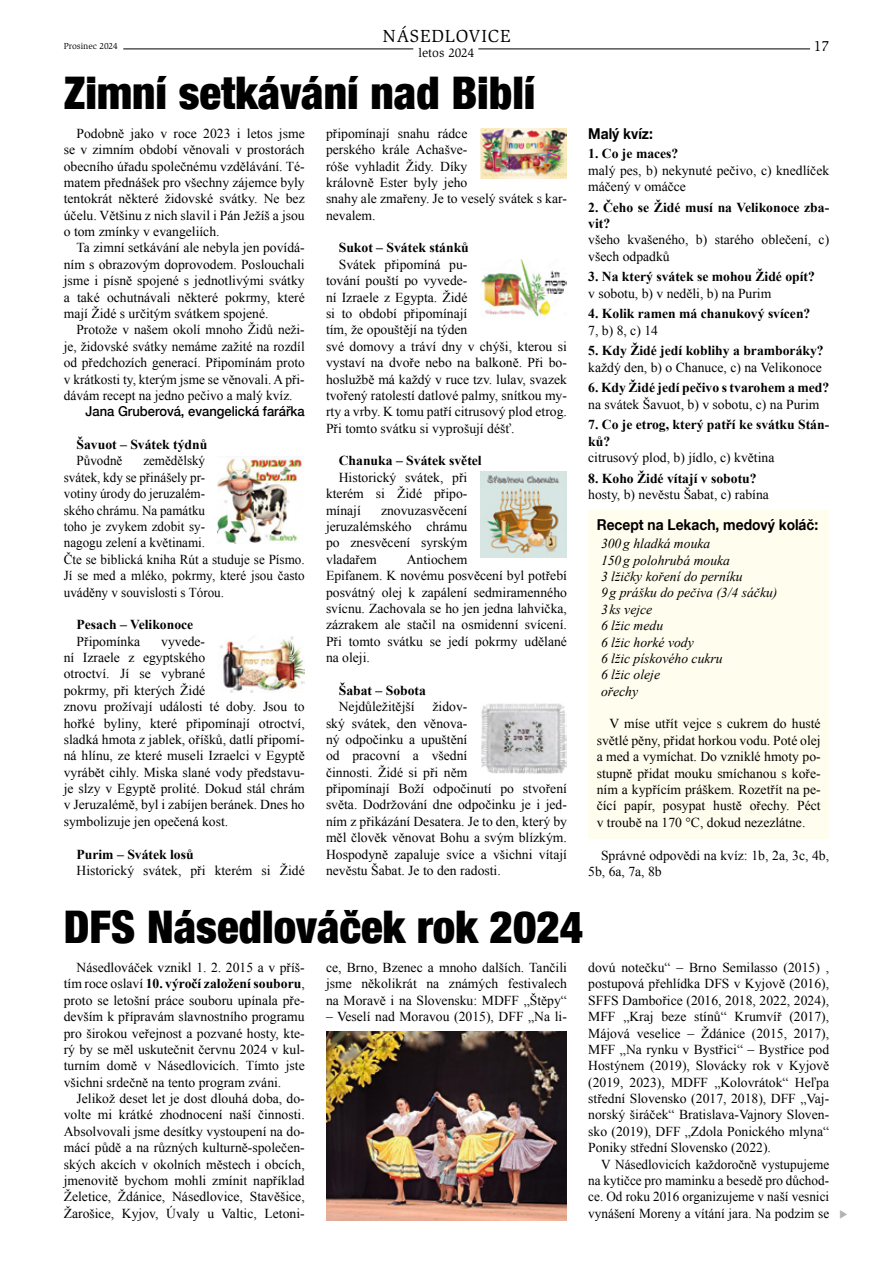
<style>
.page{position:relative;width:893px;height:1263px;background:#fff}
.page>*{position:absolute;margin:0;border:0;box-sizing:border-box;transform-origin:0 0}
.t1{font:900 condensed 45px "Helvetica Neue LT Com";color:#000}
.t2{font:18px "Slimbach Std";letter-spacing:.05em;color:#000}
.t3{font:700 15px "Helvetica Neue LT Com";color:#000;scale:.92 1}
.t4{font:15px "Slimbach Std";color:#000}
.t5{font:13.65px/16.4px "Times New Roman";color:#000;text-align:justify}
.t6{font:700 13.65px/16.4px "Times New Roman";color:#000}
.t7{font:13.65px/16.4px "Times New Roman";color:#000;scale:.96 1}
.t8{font:italic 13.65px/16.4px "Times New Roman";color:#000}
.t9{font:500 13.65px "Helvetica Neue LT Com";color:#000;scale:.95 1}
.t10{font:12.75px "Slimbach Std";color:#000}
.t11{font:9px "Slimbach Std";color:#000}
.s1{font-weight:700}
.s2{color:#b3b2b2}
</style>
<div class="page">
<hr style="left:123px;top:49px;width:290px;height:1px;background:#000">
<hr style="left:478px;top:49px;width:332px;height:1px;background:#000">
<div style="left:588px;top:511px;width:241px;height:328px;background:#fffdee"></div>
<img style="left:218px;top:457px;width:86px;height:87px">
<img style="left:220px;top:636px;width:85px;height:57px">
<img style="left:480px;top:129px;width:87px;height:50px">
<img style="left:481px;top:259px;width:86px;height:58px">
<img style="left:480px;top:471px;width:87px;height:86px">
<img style="left:481px;top:703px;width:86px;height:71px">
<img style="left:326px;top:1031px;width:241px;height:189px">
<h2 class="t2" style="left:382px;top:26px;width:129px">NÁSEDLOVICE</h2>
<p class="t10" style="left:419px;top:45px;width:57px">letos 2024</p>
<p class="t11" style="left:64px;top:41px;width:56px">Prosinec 2024</p>
<p class="t4" style="left:814px;top:37px;width:17px">17</p>
<h1 class="t1" style="left:64px;top:66px;width:473px">Zimní setkávání nad Biblí</h1>
<p class="t5" style="left:64px;top:125px;width:242px;text-indent:13px">Podobně jako v roce 2023 i letos jsme se v zimním období věnovali v prostorách obecního úřadu společnému vzdělávání. Té&shy;matem přednášek pro všechny zájemce byly tentokrát některé židovské svátky. Ne bez účelu. Většinu z nich slavil i Pán Ježíš a jsou o tom zmínky v evangeliích.</p>
<p class="t5" style="left:64px;top:240px;width:242px;text-indent:13px">Ta zimní setkávání ale nebyla jen povídá&shy;ním s obrazovým doprovodem. Poslouchali jsme i písně spojené s jednotlivými svátky a také ochutnávali některé pokrmy, které mají Židé s určitým svátkem spojené.</p>
<p class="t5" style="left:64px;top:321px;width:242px;text-indent:13px">Protože v našem okolí mnoho Židů neži&shy;je, židovské svátky nemáme zažité na rozdíl od předchozích generací. Připomínám proto v krátkosti ty, kterým jsme se věnovali. A při&shy;dávám recept na jedno pečivo a malý kvíz.</p>
<p class="t9" style="left:86px;top:403px;width:232px">Jana Gruberová, evangelická farářka</p>
<p class="t6" style="left:77px;top:436px;width:132px">Šavuot – Svátek týdnů</p>
<p class="t7" style="left:77px;top:452px;width:49px">Původně</p>
<p class="t5" style="left:326px;top:125px;width:242px;text-align:left">připomínají snahu rádce<br>perského krále Achašve-<br>róše vyhladit Židy. Díky<br>královně Ester byly jeho<br>snahy ale zmařeny. Je to veselý svátek s kar&shy;nevalem.</p>
<p class="t6" style="left:339px;top:239px;width:132px">Sukot – Svátek stánků</p>
<p class="t5" style="left:326px;top:256px;width:242px;text-align:left;text-indent:13px">Svátek připomíná pu-<br>tování pouští po vyvede-<br>ní Izraele z Egypta. Židé<br>si to období připomínají<br>tím, že opouštějí na týden<br>své domovy a tráví dny v chýši, kterou si vystaví na dvoře nebo na balkoně. Při bo&shy;hoslužbě má každý v ruce tzv. lulav, svazek tvořený ratolestí datlové palmy, snítkou my&shy;rty a vrby. K tomu patří citrusový plod etrog.<br>Při tomto svátku si vyprošují déšť.</p>
<p class="t6" style="left:339px;top:452px;width:144px">Chanuka – Svátek světel</p>
<p class="t5" style="left:326px;top:469px;width:143px;text-indent:13px">Historický svátek, při kterém si Židé připo&shy;mínají</p>
<p class="t3" style="left:588px;top:125px;width:72px">Malý kvíz:</p>
<p class="t6" style="left:588px;top:145px;width:92px">1. Co je maces?</p>
<p class="t5" style="left:588px;top:162px;width:242px">malý pes, b) nekynuté pečivo, c) knedlíček máčený v omáčce</p>
<p class="t6" style="left:588px;top:198px;width:242px">2. Čeho se Židé musí na Velikonoce zba&shy;vit?</p>
<p class="t5" style="left:588px;top:231px;width:242px">všeho kvašeného, b) starého oblečení, c) všech odpadků</p>
<p class="t6" style="left:588px;top:268px;width:228px">3. Na který svátek se mohou Židé opít?</p>
<p class="t5" style="left:588px;top:285px;width:185px">v sobotu, b) v neděli, b) na Purim</p>
<p class="t6" style="left:588px;top:305px;width:224px">4. Kolik ramen má chanukový svícen?</p>
<p class="t5" style="left:588px;top:322px;width:71px">7, b) 8, c) 14</p>
<p class="t6" style="left:588px;top:342px;width:237px">5. Kdy Židé jedí koblihy a bramboráky?</p>
<p class="t5" style="left:588px;top:359px;width:235px">každý den, b) o Chanuce, c) na Velikonoce</p>
<p class="t6" style="left:588px;top:379px;width:242px">6. Kdy Židé jedí pečivo s tvarohem a med?</p>
<p class="t5" style="left:588px;top:396px;width:233px">na svátek Šavuot, b) v sobotu, c) na Purim</p>
<p class="t6" style="left:588px;top:416px;width:242px">7. Co je etrog, který patří ke svátku Stán&shy;ků?</p>
<p class="t5" style="left:588px;top:449px;width:188px">citrusový plod, b) jídlo, c) květina</p>
<p class="t6" style="left:588px;top:470px;width:170px">8. Koho Židé vítají v sobotu?</p>
<p class="t5" style="left:588px;top:486px;width:182px">hosty, b) nevěstu Šabat, c) rabína</p>
<p class="t3" style="left:597px;top:515px;width:242px">Recept na Lekach, medový koláč:</p>
<p class="t8" style="left:601px;top:535px;width:178px">300g hladká mouka<br>150g polohrubá mouka<br>3 lžičky koření do perníku<br>9g prášku do pečiva (3/4 sáčku)<br>3ks vejce<br>6 lžic medu<br>6 lžic horké vody<br>6 lžic pískového cukru<br>6 lžic oleje<br>ořechy</p>
<p class="t5" style="left:597px;top:715px;width:225px;text-indent:13px">V míse utřít vejce s cukrem do husté světlé pěny, přidat horkou vodu. Poté olej a med a vymíchat. Do vzniklé hmoty po&shy;stupně přidat mouku smíchanou s koře&shy;ním a kypřícím práškem. Rozetřít na pe&shy;čící papír, posypat hustě ořechy. Péct v troubě na 170 °C, dokud nezezlátne.</p>
<p class="t5" style="left:588px;top:846px;width:242px;text-indent:13px">Správné odpovědi na kvíz: 1b, 2a, 3c, 4b,<br>5b, 6a, 7a, 8b</p>
<p class="t7" style="left:64px;top:452px;width:253px;text-indent:80px">zemědělský<br>svátek, kdy se přinášely pr-<br>votiny úrody do jeruzalém-<br>ského chrámu. Na památku<br>toho je zvykem zdobit sy-<br>nagogu zelení a květinami.<br>Čte se biblická kniha Rút a studuje se Písmo.<br>Jí se med a mléko, pokrmy, které jsou často uváděny v souvislosti s Tórou.</p>
<p class="t6" style="left:77px;top:616px;width:118px">Pesach – Velikonoce</p>
<p class="t5" style="left:77px;top:633px;width:65px">Připomínka</p>
<p class="t5" style="left:326px;top:502px;width:143px;text-indent:55px">znovuzasvěcení jeruzalémského chrámu po znesvěcení syrským vladařem</p>
<p class="t5" style="left:326px;top:551px;width:242px;text-align:left;text-indent:81px">Antiochem<br>Epifanem. K novému posvěcení byl potřebí posvátný olej k zapálení sedmiramenného svícnu. Zachovala se ho jen jedna lahvička, zázrakem ale stačil na osmidenní svícení.<br>Při tomto svátku se jedí pokrmy udělané na oleji.</p>
<p class="t6" style="left:339px;top:682px;width:89px">Šabat – Sobota</p>
<p class="t5" style="left:339px;top:698px;width:77px">Nejdůležitější</p>
<p class="t5" style="left:64px;top:633px;width:242px;text-align:left;text-indent:97px">vyvede-<br>ní Izraele z egyptského<br>otroctví. Jí se vybrané<br>pokrmy, při kterých Židé<br>znovu prožívají události té doby. Jsou to hořké byliny, které připomínají otroctví, sladká hmota z jablek, oříšků, datlí připomí&shy;ná hlínu, ze které museli Izraelci v Egyptě vyrábět cihly. Miska slané vody představu&shy;je slzy v Egyptě prolité. Dokud stál chrám v Jeruzalémě, byl i zabíjen beránek. Dnes ho symbolizuje jen opečená kost.</p>
<p class="t6" style="left:77px;top:845px;width:119px">Purim – Svátek losů</p>
<p class="t5" style="left:77px;top:862px;width:230px">Historický svátek, při kterém si Židé</p>
<p class="t5" style="left:326px;top:698px;width:242px;text-align:left;text-indent:107px">židov-<br>ský svátek, den věnova-<br>ný odpočinku a upuštění<br>od pracovní a všední<br>činnosti. Židé si při něm<br>připomínají Boží odpočinutí po stvoření světa. Dodržování dne odpočinku je i jed&shy;ním z přikázání Desatera. Je to den, který by měl člověk věnovat Bohu a svým blízkým.<br>Hospodyně zapaluje svíce a všichni vítají nevěstu Šabat. Je to den radosti.</p>
<h1 class="t1" style="left:64px;top:900px;width:521px">DFS Násedlováček rok 2024</h1>
<p class="t5" style="left:64px;top:959px;width:242px;text-indent:13px">Násedlováček vznikl 1. 2. 2015 a v příš&shy;tím roce oslaví <span class="s1">10. výročí založení souboru</span>, proto se letošní práce souboru upínala pře&shy;devším k přípravám slavnostního programu pro širokou veřejnost a pozvané hosty, kte&shy;rý by se měl uskutečnit červnu 2024 v kul&shy;turním domě v Násedlovicích. Tímto jste všichni srdečně na tento program zváni.</p>
<p class="t5" style="left:64px;top:1090px;width:242px;text-indent:13px">Jelikož deset let je dost dlouhá doba, do&shy;volte mi krátké zhodnocení naší činnosti.<br>Absolvovali jsme desítky vystoupení na do&shy;mácí půdě a na různých kulturně-společen&shy;ských akcích v okolních městech i obcích, jmenovitě bychom mohli zmínit například Želetice, Ždánice, Násedlovice, Stavěšice, Žarošice, Kyjov, Úvaly u Valtic, Letoni-</p>
<p class="t5" style="left:326px;top:959px;width:242px">ce, Brno, Bzenec a mnoho dalších. Tančili jsme několikrát na známých festivalech na Moravě i na Slovensku: MDFF „Štěpy“</p>
<p class="t5" style="left:326px;top:1008px;width:242px">– Veselí nad Moravou (2015), DFF „Na li-</p>
<p class="t5" style="left:588px;top:959px;width:242px">dovú notečku“ – Brno Semilasso (2015) , postupová přehlídka DFS v Kyjově (2016), SFFS Dambořice (2016, 2018, 2022, 2024), MFF „Kraj beze stínů“ Krumvíř (2017), Májová veselice – Ždánice (2015, 2017), MFF „Na rynku v Bystřici“ – Bystřice pod Hostýnem (2019), Slovácky rok v Kyjově (2019, 2023), MDFF „Kolovrátok“ Heľpa střední Slovensko (2017, 2018), DFF „Vaj&shy;norský širáček“ Bratislava-Vajnory Sloven&shy;sko (2019), DFF „Zdola Ponického mlyna“ Poniky střední Slovensko (2022).</p>
<p class="t5" style="left:588px;top:1156px;width:262px;text-align:left;text-indent:13px">V Násedlovicích každoročně vystupujeme<br>na kytičce pro maminku a besedě pro důchod-<br>ce. Od roku 2016 organizujeme v naší vesnici vynášení Moreny a vítání jara. Na podzim se <span class="s2">▶</span></p>
</div>
